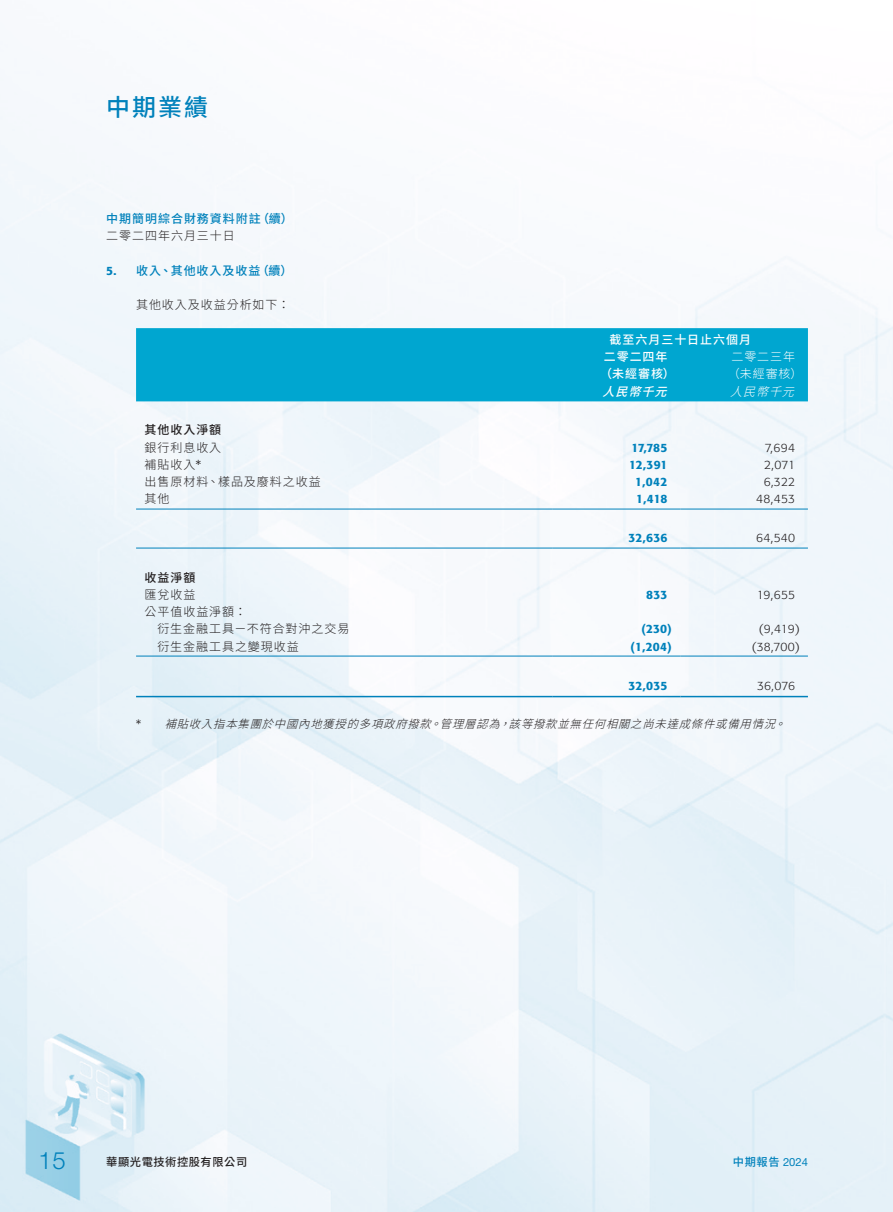
<style>
.page{position:relative;width:893px;height:1212px;background:#fff}
.page>*{position:absolute;margin:0;border:0;box-sizing:border-box;transform-origin:0 0}
.t1{font:500 24px "Source Han Sans TC";color:#0081bb}
.t2{font:300 24px "Helvetica Neue LT Std";color:#0081bb}
.Body_Text{font:300 12px "Source Han Sans TC";letter-spacing:.08em;color:#231f20}
.Body_Text-2{font:300 12px "Formata";letter-spacing:.01em;color:#231f20}
.Body_Text-3{font:500 12px "Formata";letter-spacing:.01em;color:#0081bb}
.Heading_1{font:500 12px "Source Han Sans TC";letter-spacing:.08em;color:#0081bb}
.Body_Text-4{font:500 12px "Source Han Sans TC";letter-spacing:.08em;color:#fff}
.Body_Text-5{font:300 12px "Source Han Sans TC";letter-spacing:.08em;color:#fff}
.Body_Text-6{font:500 12px "Source Han Sans TC";letter-spacing:.08em;color:#231f20}
.Body_Text-7{font:italic 300 12px "Source Han Sans TC";color:#fff}
.Body_Text-8{font:italic 500 12px "Source Han Sans TC";color:#fff}
.Heading_1-2{font:500 12px "Formata";color:#0081bb}
.Notes{font:italic 300 11.25px "Source Han Sans TC";color:#231f20}
.t3{font:500 11.25px "Source Han Sans TC";letter-spacing:.05em;color:#231f20}
.t4{font:500 11.25px "Source Han Sans TC";color:#0081bb}
.Notes-2{font:300 11.25px "Formata";color:#231f20}
.s1{font-family:"Formata"}
.s2{font-family:"Helvetica Neue LT Std";font-weight:400}
</style>
<div class="page">
<div style="left:136px;top:328px;width:672px;height:73px;background:#00a6d0"></div>
<hr style="left:136px;top:509px;width:417px;height:1px;background:#0081bb">
<hr style="left:553px;top:509px;width:127px;height:1px;background:#0081bb">
<hr style="left:680px;top:509px;width:128px;height:1px;background:#0081bb">
<hr style="left:136px;top:548px;width:417px;height:1px;background:#0081bb">
<hr style="left:553px;top:548px;width:127px;height:1px;background:#0081bb">
<hr style="left:680px;top:548px;width:128px;height:1px;background:#0081bb">
<hr style="left:136px;top:656px;width:417px;height:1px;background:#0081bb">
<hr style="left:553px;top:656px;width:127px;height:1px;background:#0081bb">
<hr style="left:680px;top:656px;width:128px;height:1px;background:#0081bb">
<hr style="left:136px;top:696px;width:417px;height:1px;background:#0081bb">
<hr style="left:553px;top:696px;width:127px;height:1px;background:#0081bb">
<hr style="left:680px;top:696px;width:128px;height:1px;background:#0081bb">
<h1 class="t1" style="left:106px;top:94px;width:103px">中期業績</h1>
<p class="Heading_1" style="left:257px;top:212px;width:37px">（續(</p>
<p class="Heading_1" style="left:106px;top:212px;width:156px">中期簡明綜合財務資料附註</p>
<p class="Body_Text" style="left:106px;top:229px;width:130px">二零二四年六月三十日</p>
<p class="Heading_1-2" style="left:106px;top:263px;width:12px">5.</p>
<p class="Heading_1" style="left:257px;top:264px;width:37px">（續(</p>
<p class="Heading_1" style="left:136px;top:264px;width:126px">收入、其他收入及收益</p>
<p class="Body_Text" style="left:136px;top:298px;width:155px">其他收入及收益分析如下：</p>
<p class="Body_Text-4" style="left:610px;top:333px;width:143px">截至六月三十日止六個月</p>
<p class="Body_Text-5" style="left:731px;top:350px;width:65px">二零二三年</p>
<p class="Body_Text-4" style="left:604px;top:350px;width:65px">二零二四年</p>
<p class="Body_Text-4" style="left:600px;top:367px;width:76px">（未經審核）</p>
<p class="Body_Text-5" style="left:728px;top:367px;width:76px">（未經審核(</p>
<p class="Body_Text-8" style="left:603px;top:384px;width:74px">人民幣千元</p>
<p class="Body_Text-7" style="left:730px;top:384px;width:74px">人民幣千元</p>
<p class="Body_Text-6" style="left:145px;top:423px;width:78px">其他收入淨額</p>
<p class="Body_Text" style="left:145px;top:441px;width:78px">銀行利息收入</p>
<p class="Body_Text-3" style="left:631px;top:440px;width:38px">17,785</p>
<p class="Body_Text-2" style="left:765px;top:440px;width:32px">7,694</p>
<p class="Body_Text" style="left:145px;top:458px;width:58px">補貼收入<span class="s1">*</span></p>
<p class="Body_Text-3" style="left:629px;top:457px;width:40px">12,391</p>
<p class="Body_Text-2" style="left:764px;top:458px;width:32px">2,071</p>
<p class="Body_Text" style="left:145px;top:475px;width:178px">出售原材料、樣品及廢料之收益</p>
<p class="Body_Text-3" style="left:635px;top:475px;width:34px">1,042</p>
<p class="Body_Text-2" style="left:764px;top:475px;width:33px">6,322</p>
<p class="Body_Text" style="left:145px;top:492px;width:26px">其他</p>
<p class="Body_Text-3" style="left:636px;top:492px;width:33px">1,418</p>
<p class="Body_Text-2" style="left:756px;top:492px;width:40px">48,453</p>
<p class="Body_Text-3" style="left:628px;top:531px;width:41px">32,636</p>
<p class="Body_Text-2" style="left:756px;top:531px;width:40px">64,540</p>
<p class="Body_Text-6" style="left:145px;top:570px;width:52px">收益淨額</p>
<p class="Body_Text" style="left:145px;top:588px;width:52px">匯兌收益</p>
<p class="Body_Text" style="left:145px;top:605px;width:104px">公平值收益淨額：</p>
<p class="Body_Text-3" style="left:646px;top:587px;width:23px">833</p>
<p class="Body_Text-2" style="left:757px;top:587px;width:40px">19,655</p>
<p class="Body_Text" style="left:157px;top:622px;width:194px">衍生金融工具－不符合對沖之交易</p>
<p class="Body_Text-3" style="left:641px;top:622px;width:32px">)230(</p>
<p class="Body_Text-2" style="left:759px;top:622px;width:43px">)9,419(</p>
<p class="Body_Text" style="left:157px;top:639px;width:143px">衍生金融工具之變現收益</p>
<p class="Body_Text-3" style="left:630px;top:639px;width:43px">)1,204(</p>
<p class="Body_Text-2" style="left:752px;top:639px;width:50px">)38,700(</p>
<p class="Body_Text-3" style="left:628px;top:678px;width:41px">32,035</p>
<p class="Body_Text-2" style="left:757px;top:678px;width:39px">36,076</p>
<p class="Notes-2" style="left:136px;top:718px;width:6px">*</p>
<p class="Notes" style="left:165px;top:718px;width:620px">補貼收入指本集團於中國內地獲授的多項政府撥款管理層認為該等撥款並無任何相關之尚未達成條件或備用情況</p>
<p class="Notes" style="left:430px;top:718px;width:21px">。</p>
<p class="Notes" style="left:774px;top:718px;width:21px">。</p>
<p class="Notes" style="left:499px;top:718px;width:21px">，</p>
<h1 class="t2" style="left:38px;top:1145px;width:29px">15</h1>
<p class="t3" style="left:106px;top:1155px;width:142px">華顯光電技術控股有限公司</p>
<p class="t4" style="left:733px;top:1155px;width:76px">中期報告 <span class="s2">2024</span></p>
</div>
